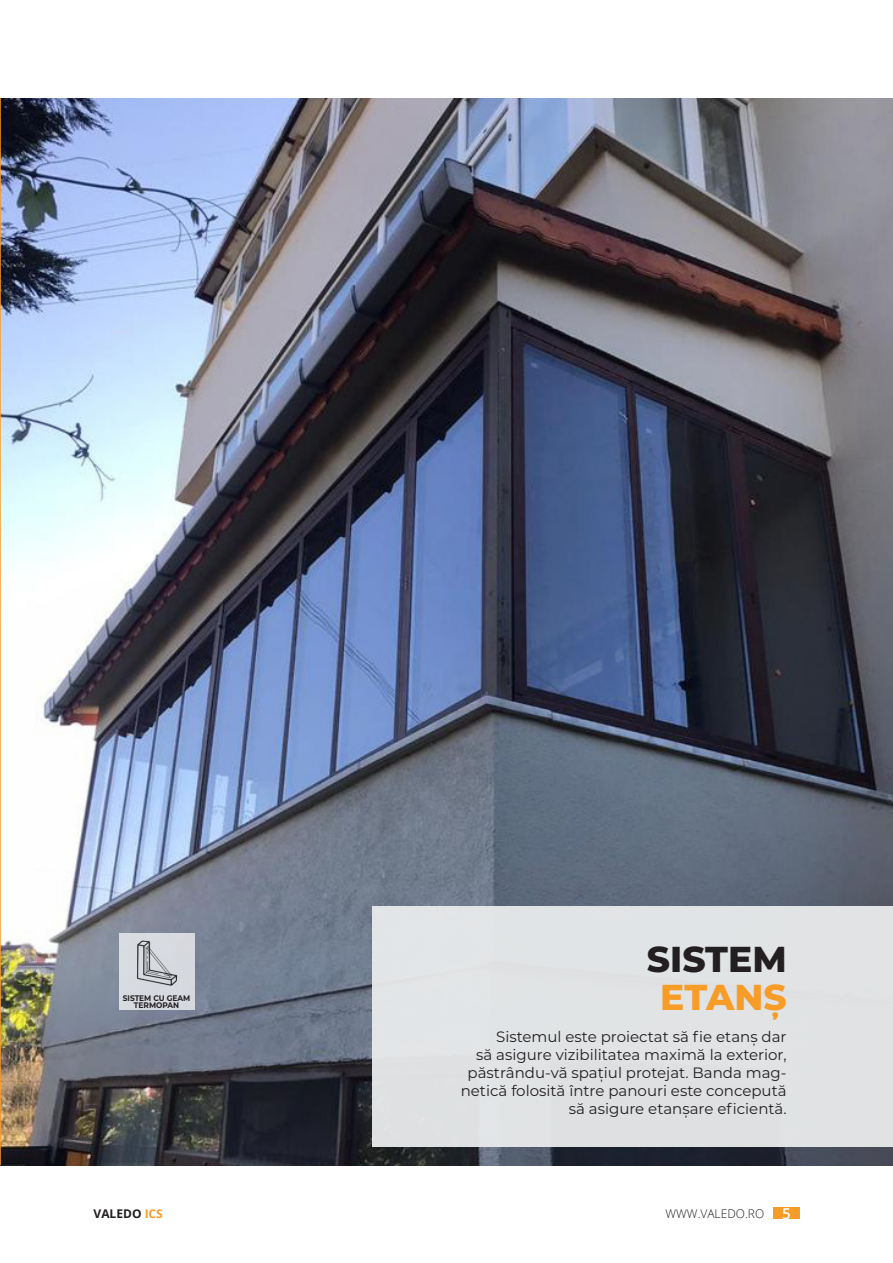
<style>
.page{position:relative;width:893px;height:1263px;background:#fff}
.page>*{position:absolute;margin:0;border:0;box-sizing:border-box;transform-origin:0 0}
.Big_title{font:800 36px "Montserrat";color:#231f20}
.Big_title-2{font:800 36px "Montserrat";color:#f89c28}
.title_1{font:15px/18px "Montserrat";color:#231f20;text-align:right}
.t1{font:300 12px "Open Sans";color:#211e1e}
.t2{font:700 12px "Open Sans";color:#211e1e}
.t3{font:700 8.1px/7.2px "Montserrat";color:#231f20;text-align:center;scale:.92 1}
.s1{color:#f89c28}
.s2{font-weight:600;font-size:15px;color:#fff}
</style>
<div class="page">
<div style="left:773px;top:1207px;width:27px;height:12px;background:#f89c28"></div>
<img style="left:0;top:98px;width:893px;height:1068px">
<div style="left:373px;top:906px;width:520px;height:241px;background:#e1e3e5"></div>
<div style="left:119px;top:933px;width:75px;height:77px;background:#d7dadf"></div>
<img style="left:137px;top:940px;width:41px;height:46px">
<hr style="left:0;top:98px;width:1px;height:1067px;background:#f89c28">
<p class="t3" style="left:123px;top:994px;width:75px">SISTEM CU GEAM<br>TERMOPAN</p>
<p class="Big_title" style="left:647px;top:933px;width:141px">SISTEM</p>
<p class="Big_title-2" style="left:660px;top:970px;width:128px">ETANȘ</p>
<p class="title_1" style="left:461px;top:1027px;width:327px">Sistemul este proiectat să fie etanș dar<br>să asigure vizibilitatea maximă la exterior, păstrându-vă spațiul protejat. Banda mag&shy;netică folosită între panouri este concepută să asigure etanșare eficientă.</p>
<p class="t2" style="left:94px;top:1205px;width:71px">VALEDO <span class="s1">ICS</span></p>
<p class="t1" style="left:665px;top:1205px;width:127px">WWW.VALEDO.RO <span class="s2">5</span></p>
</div>
